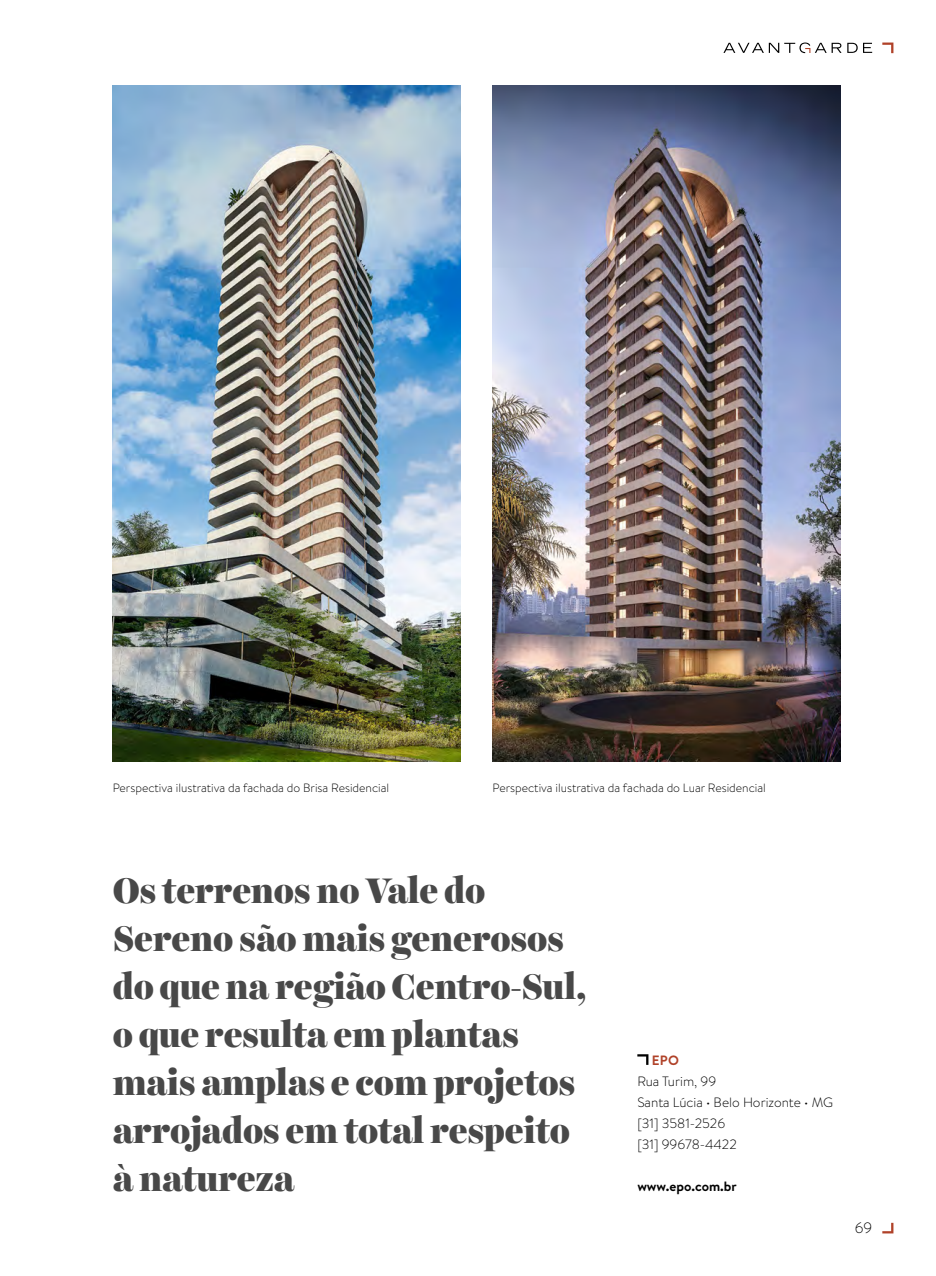
<style>
.page{position:relative;width:936px;height:1276px;background:#fff}
.page>*{position:absolute;margin:0;border:0;box-sizing:border-box;transform-origin:0 0}
.t1{font:900 36px/48px "Harriet Display";letter-spacing:-.01em;color:#484848}
.t2{font:300 15px "Brandon Text";color:#000}
.t3{font:300 13.5px "Brandon Text";color:#000}
.t4{font:700 13.5px "Brandon Text";color:#000}
.t5{font:700 13.5px "Brandon Text";color:#b04229}
.t6{font:300 12px "Brandon Text";color:#000}
</style>
<div class="page">
<svg style="left:847px;top:43px;width:25px;height:10px"></svg>
<svg style="left:723px;top:43px;width:118px;height:10px"></svg>
<svg style="left:882px;top:43px;width:11px;height:10px"></svg>
<svg style="left:882px;top:1222px;width:11px;height:11px"></svg>
<svg style="left:637px;top:1054px;width:11px;height:11px"></svg>
<img style="left:113px;top:85px;width:347px;height:677px">
<img style="left:492px;top:85px;width:348px;height:677px">
<p class="t6" style="left:113px;top:779px;width:278px">Perspectiva ilustrativa da fachada do Brisa Residencial</p>
<p class="t6" style="left:492px;top:779px;width:275px">Perspectiva ilustrativa da fachada do Luar Residencial</p>
<p class="t1" style="left:113px;top:866px;width:476px">Os terrenos no Vale do<br>Sereno são mais generosos do que na região Centro-Sul, o que resulta em plantas mais amplas e com projetos arrojados em total respeito à natureza</p>
<p class="t5" style="left:651px;top:1050px;width:29px">EPO</p>
<p class="t3" style="left:637px;top:1072px;width:80px">Rua Turim, 99</p>
<p class="t3" style="left:637px;top:1093px;width:197px">Santa Lúcia • Belo Horizonte • MG</p>
<p class="t3" style="left:637px;top:1114px;width:89px">[31] 3581-2526</p>
<p class="t3" style="left:637px;top:1135px;width:101px">[31] 99678-4422</p>
<p class="t4" style="left:637px;top:1176px;width:101px">www.epo.com.br</p>
<p class="t2" style="left:854px;top:1218px;width:19px">69</p>
</div>
